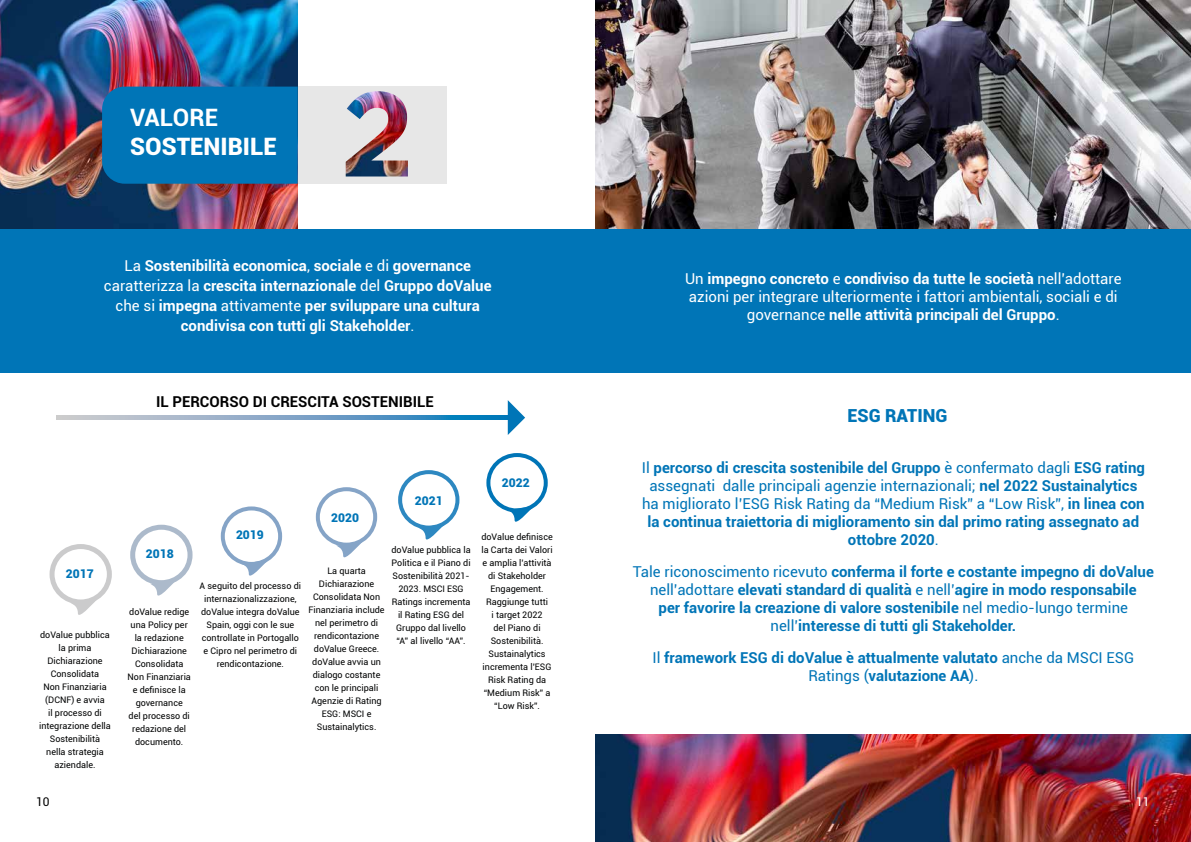
<style>
.page{position:relative;width:1191px;height:842px;background:#fff}
.page>*{position:absolute;margin:0;border:0;box-sizing:border-box;transform-origin:0 0}
.t1{font:900 24px "Roboto";color:#fff}
.t2{font:700 24px "Roboto";color:#fff}
.t3{font:900 18px "Roboto";color:#0075b7}
.t4{font:700 15px/18px "Roboto";color:#0075b7;text-align:center}
.t5{font:700 15px/20px "Roboto";color:#fff;text-align:center}
.t6{font:15px/18px "Roboto";color:#fff;text-align:center}
.t7{font:700 15px "Roboto";color:#000}
.t8{font:900 12px "Roboto";color:#0075b7}
.t9{font:12px "Roboto";color:#000}
.t10{font:12px "Roboto";color:#fff}
.t11{font:9px/13px "Roboto";color:#010202;text-align:center}
.s1{font-weight:400}
.s2{font-size:12px;color:#000}
.s3{font-weight:700}
</style>
<div class="page">
<div style="left:0;top:229px;width:595px;height:144px;background:#0075b7"></div>
<img style="left:0;top:0;width:298px;height:229px">
<div style="left:102px;top:87px;width:196px;height:97px;background:#0075b7"></div>
<div style="left:298px;top:87px;width:149px;height:97px;background:#e7e7e7"></div>
<img style="left:346px;top:91px;width:62px;height:85px">
<svg style="left:56px;top:415px;width:452px;height:5px;background:#75a3c5"></svg>
<svg style="left:508px;top:400px;width:17px;height:35px"></svg>
<img style="left:596px;top:0;width:595px;height:229px">
<img style="left:596px;top:734px;width:595px;height:108px">
<div style="left:596px;top:229px;width:595px;height:144px;background:#0075b7"></div>
<div style="left:50px;top:544px;width:62px;height:60px;border:5px solid #cbcbcc;border-radius:50%"></div>
<svg style="left:71px;top:599px;width:26px;height:16px"></svg>
<div style="left:130px;top:525px;width:62px;height:60px;border:5px solid #acbacb;border-radius:50%"></div>
<svg style="left:150px;top:580px;width:26px;height:16px"></svg>
<div style="left:221px;top:506px;width:61px;height:60px;border:4px solid #85a4c7;border-radius:50%"></div>
<svg style="left:242px;top:560px;width:26px;height:16px"></svg>
<div style="left:316px;top:487px;width:61px;height:60px;border:4px solid #85a4c7;border-radius:50%"></div>
<svg style="left:336px;top:542px;width:26px;height:16px"></svg>
<div style="left:398px;top:470px;width:61px;height:60px;border:4px solid #2d88c1;border-radius:50%"></div>
<svg style="left:418px;top:524px;width:27px;height:16px"></svg>
<div style="left:486px;top:453px;width:62px;height:59px;border:4px solid #0075b7;border-radius:50%"></div>
<svg style="left:507px;top:506px;width:27px;height:16px"></svg>
<h1 class="t2" style="left:130px;top:101px;width:89px">VALORE</h1>
<h1 class="t1" style="left:130px;top:130px;width:148px">SOSTENIBILE</h1>
<h3 class="t5" style="left:104px;top:255px;width:389px"><span class="s1">La</span> Sostenibilità economica<span class="s1">,</span> sociale <span class="s1">e di</span> governance <span class="s1">caratterizza la</span> crescita internazionale <span class="s1">del</span> Gruppo doValue <span class="s1">che si</span> impegna <span class="s1">attivamente</span> per sviluppare una cultura condivisa con tutti gli Stakeholder<span class="s1">.</span></h3>
<h3 class="t7" style="left:156px;top:391px;width:279px">IL PERCORSO DI CRESCITA SOSTENIBILE</h3>
<h3 class="t8" style="left:66px;top:565px;width:29px">2017</h3>
<p class="t11" style="left:39px;top:628px;width:73px">doValue pubblica la prima<br>Dichiarazione<br>Consolidata<br>Non Finanziaria (DCNF) e avvia<br>il processo di integrazione della<br>Sostenibilità nella strategia aziendale.</p>
<h3 class="t8" style="left:146px;top:545px;width:29px">2018</h3>
<p class="t11" style="left:128px;top:604px;width:65px">doValue redige una Policy per la redazione<br>Dichiarazione<br>Consolidata<br>Non Finanziaria e definisce la governance<br>del processo di redazione del documento.</p>
<h3 class="t8" style="left:236px;top:527px;width:29px">2019</h3>
<p class="t11" style="left:200px;top:579px;width:103px">A seguito del processo di internazionalizzazione, doValue integra doValue<br>Spain, oggi con le sue controllate in Portogallo e Cipro nel perimetro di rendicontazione.</p>
<h3 class="t8" style="left:331px;top:509px;width:29px">2020</h3>
<h3 class="t8" style="left:415px;top:492px;width:29px">2021</h3>
<p class="t11" style="left:391px;top:543px;width:81px">doValue pubblica la<br>Politica e il Piano di<br>Sostenibilità 2021-<br>2023. MSCI ESG<br>Ratings incrementa il Rating ESG del<br>Gruppo dal livello “A” al livello “AA”.</p>
<p class="t11" style="left:308px;top:564px;width:78px">La quarta<br>Dichiarazione<br>Consolidata Non<br>Finanziaria include nel perimetro di rendicontazione doValue Greece. doValue avvia un dialogo costante con le principali<br>Agenzie di Rating<br>ESG: MSCI e<br>Sustainalytics.</p>
<h3 class="t8" style="left:502px;top:474px;width:29px">2022</h3>
<p class="t11" style="left:481px;top:530px;width:73px">doValue definisce la Carta dei Valori e amplia l’attività di Stakeholder<br>Engagement.<br>Raggiunge tutti<br>i target 2022<br>del Piano di<br>Sostenibilità.<br>Sustainalytics incrementa l’ESG<br>Risk Rating da “Medium Risk” a “Low Risk”.</p>
<h3 class="t6" style="left:685px;top:269px;width:438px"><span class="s2">11</span>Un <span class="s3">impegno concreto</span> e <span class="s3">condiviso da tutte le società</span> nell’adottare azioni per integrare ulteriormente i fattori ambientali, sociali e di governance <span class="s3">nelle attività principali del Gruppo</span>.</h3>
<h2 class="t3" style="left:847px;top:403px;width:101px">ESG RATING</h2>
<p class="t4" style="left:642px;top:458px;width:504px"><span class="s1">Il</span> percorso di crescita sostenibile del Gruppo <span class="s1">è confermato dagli</span> ESG rating <span class="s1">assegnati dalle principali agenzie internazionali;</span> nel 2022 Sustainalytics <span class="s1">ha migliorato l’ESG Risk Rating da “Medium Risk” a “Low Risk”,</span> in linea con la continua traiettoria di miglioramento sin dal primo rating assegnato ad ottobre 2020<span class="s1">.</span></p>
<p class="t4" style="left:633px;top:562px;width:522px"><span class="s1">Tale riconoscimento ricevuto</span> conferma il forte e costante impegno di doValue <span class="s1">nell’adottare</span> elevati standard di qualità <span class="s1">e nell’</span>agire in modo responsabile<br>per favorire la creazione di valore sostenibile <span class="s1">nel medio-lungo termine nell’</span>interesse di tutti gli Stakeholder.</p>
<h3 class="t4" style="left:652px;top:648px;width:483px"><span class="s1">Il</span> framework ESG di doValue è attualmente valutato <span class="s1">anche da MSCI ESG<br>Ratings (</span>valutazione AA<span class="s1">).</span></h3>
<h3 class="t9" style="left:36px;top:793px;width:15px">10</h3>
<h3 class="t10" style="left:1136px;top:793px;width:15px">11</h3>
</div>
